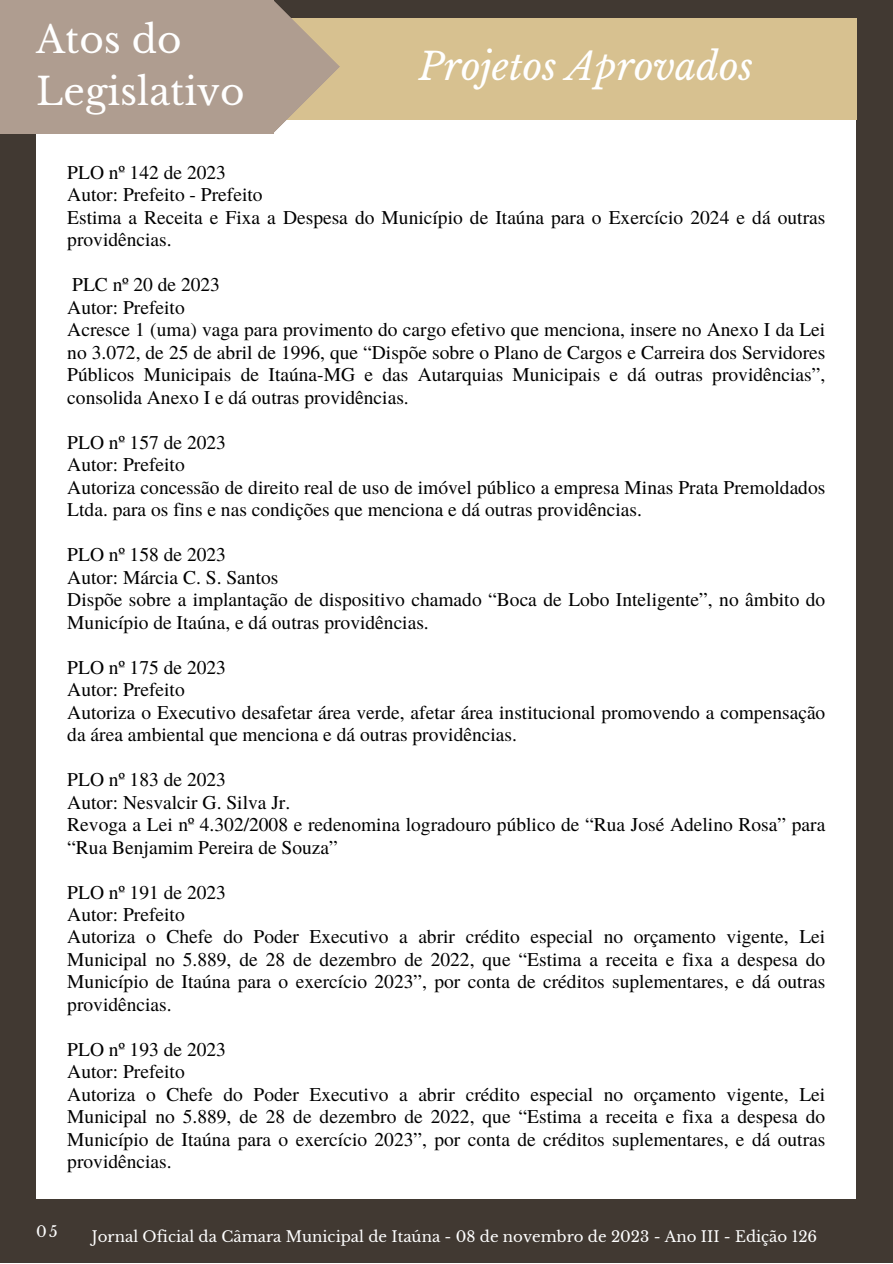
<style>
.page{position:relative;width:893px;height:1264px;background:#fff}
.page>*{position:absolute;margin:0;border:0;box-sizing:border-box;transform-origin:0 0}
.t1{font:37.5px/51.8px "Libre Baskerville";color:#fff}
.t2{font:italic 37.5px "Libre Baskerville";color:#fff}
.t3{font:19.5px/22.5px "Te X Gyre Termes";color:#000}
.t4{font:15px "Libre Baskerville";color:#fff}
.t5{font:15px "Libre Baskerville";color:#fdfdfd}
</style>
<div class="page">
<div style="left:0;top:0;width:892px;height:1262px;background:#413932"></div>
<div style="left:36px;top:54px;width:820px;height:1144px;background:#fff"></div>
<div style="left:274px;top:18px;width:583px;height:102px;background:#d7c190"></div>
<svg style="left:273px;top:0;width:67px;height:133px"></svg>
<div style="left:0;top:0;width:273px;height:133px;background:#af9d90"></div>
<p class="t1" style="left:36px;top:14px;width:210px">Atos do<br>Legislativo</p>
<p class="t2" style="left:419px;top:43px;width:335px">Projetos Aprovados</p>
<p class="t3" style="left:67px;top:160px;width:160px">PLO nº 142 de 2023</p>
<p class="t3" style="left:67px;top:182px;width:197px">Autor: Prefeito - Prefeito</p>
<p class="t3" style="left:67px;top:205px;width:759px">Estima a Receita e Fixa a Despesa do Município de Itaúna para o Exercício 2024 e dá outras providências.</p>
<p class="t3" style="left:72px;top:272px;width:149px">PLC nº 20 de 2023</p>
<p class="t3" style="left:67px;top:295px;width:119px">Autor: Prefeito</p>
<p class="t3" style="left:67px;top:317px;width:759px;text-align:justify">Acresce 1 (uma) vaga para provimento do cargo efetivo que menciona, insere no Anexo I da Lei no 3.072, de 25 de abril de 1996, que “Dispõe sobre o Plano de Cargos e Carreira dos Servidores Públicos Municipais de Itaúna-MG e das Autarquias Municipais e dá outras providências”, consolida Anexo I e dá outras providências.</p>
<p class="t3" style="left:67px;top:430px;width:160px">PLO nº 157 de 2023</p>
<p class="t3" style="left:67px;top:452px;width:119px">Autor: Prefeito</p>
<p class="t3" style="left:67px;top:475px;width:759px">Autoriza concessão de direito real de uso de imóvel público a empresa Minas Prata Premoldados<br>Ltda. para os fins e nas condições que menciona e dá outras providências.</p>
<p class="t3" style="left:67px;top:542px;width:160px">PLO nº 158 de 2023</p>
<p class="t3" style="left:67px;top:565px;width:212px">Autor: Márcia C. S. Santos</p>
<p class="t3" style="left:67px;top:587px;width:759px">Dispõe sobre a implantação de dispositivo chamado “Boca de Lobo Inteligente”, no âmbito do<br>Município de Itaúna, e dá outras providências.</p>
<p class="t3" style="left:67px;top:654px;width:160px">PLO nº 175 de 2023</p>
<p class="t3" style="left:67px;top:677px;width:119px">Autor: Prefeito</p>
<p class="t3" style="left:67px;top:699px;width:759px">Autoriza o Executivo desafetar área verde, afetar área institucional promovendo a compensação da área ambiental que menciona e dá outras providências.</p>
<p class="t3" style="left:67px;top:767px;width:160px">PLO nº 183 de 2023</p>
<p class="t3" style="left:67px;top:789px;width:224px">Autor: Nesvalcir G. Silva Jr.</p>
<p class="t3" style="left:67px;top:812px;width:759px">Revoga a Lei nº 4.302/2008 e redenomina logradouro público de “Rua José Adelino Rosa” para “Rua Benjamim Pereira de Souza”</p>
<p class="t3" style="left:67px;top:879px;width:160px">PLO nº 191 de 2023</p>
<p class="t3" style="left:67px;top:902px;width:119px">Autor: Prefeito</p>
<p class="t3" style="left:67px;top:924px;width:759px;text-align:justify">Autoriza o Chefe do Poder Executivo a abrir crédito especial no orçamento vigente, Lei Municipal no 5.889, de 28 de dezembro de 2022, que “Estima a receita e fixa a despesa do Município de Itaúna para o exercício 2023”, por conta de créditos suplementares, e dá outras providências.</p>
<p class="t3" style="left:67px;top:1037px;width:160px">PLO nº 193 de 2023</p>
<p class="t3" style="left:67px;top:1059px;width:119px">Autor: Prefeito</p>
<p class="t3" style="left:67px;top:1082px;width:759px;text-align:justify">Autoriza o Chefe do Poder Executivo a abrir crédito especial no orçamento vigente, Lei Municipal no 5.889, de 28 de dezembro de 2022, que “Estima a receita e fixa a despesa do Município de Itaúna para o exercício 2023”, por conta de créditos suplementares, e dá outras providências.</p>
<p class="t5" style="left:36px;top:1222px;width:23px">05</p>
<p class="t4" style="left:92px;top:1227px;width:726px">Jornal Oficial da Câmara Municipal de Itaúna - 08 de novembro de 2023 - Ano III - Edição 126</p>
</div>
